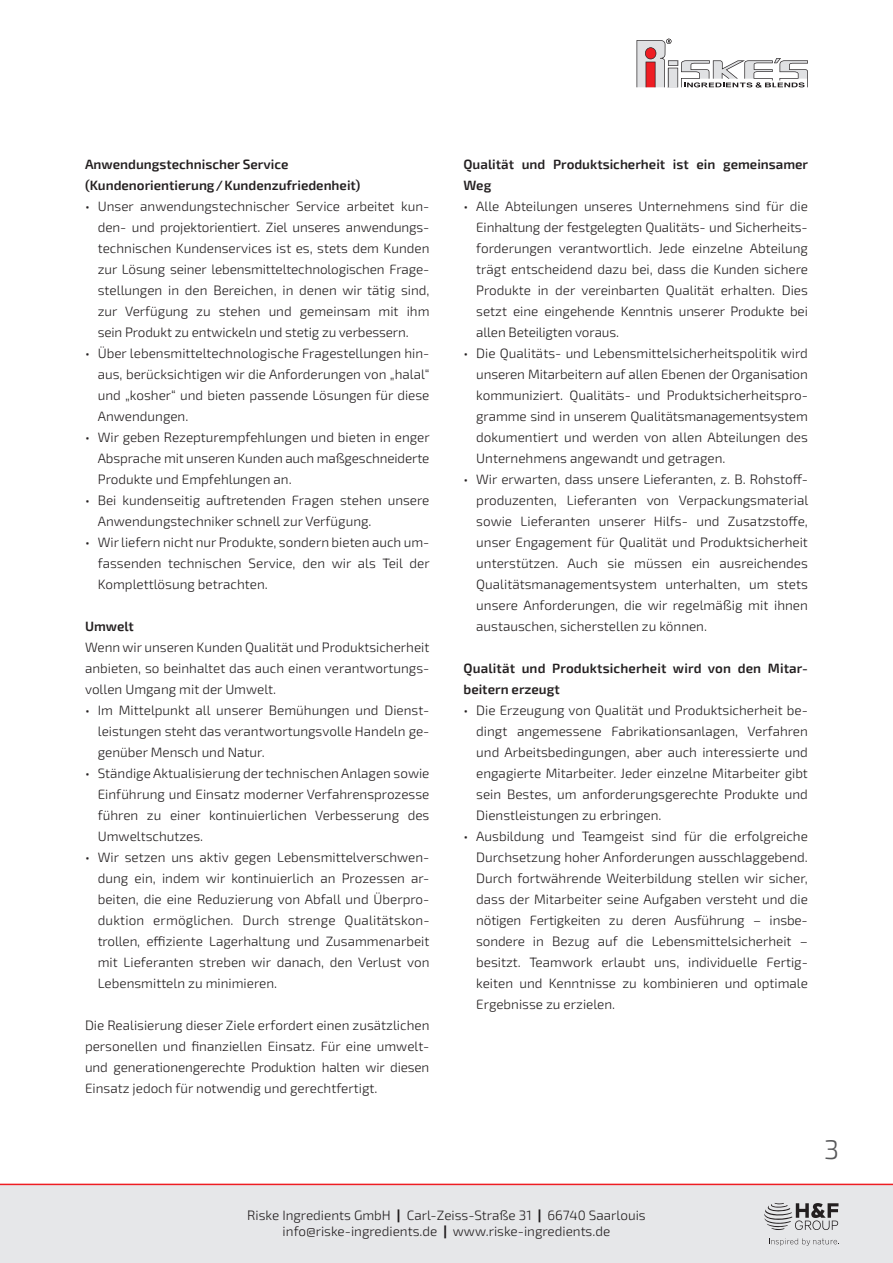
<style>
.page{position:relative;width:893px;height:1263px;background:#fff}
.page>*{position:absolute;margin:0;border:0;box-sizing:border-box;transform-origin:0 0}
.t1{font:27px "Exo 2";color:#57585a}
.Adresse{font:13.5px/21px "Exo 2";color:#231f20;text-align:justify}
.t2{font:600 13.5px/21px "Exo 2";color:#231f20}
.s1{font-weight:800}
</style>
<div class="page">
<div style="left:0;top:1184px;width:893px;height:79px;background:#e6e7e9"></div>
<svg style="left:637px;top:39px;width:171px;height:49px"></svg>
<svg style="left:769px;top:1238px;width:70px;height:8px"></svg>
<svg style="left:764px;top:1203px;width:74px;height:27px;background:#abaaac"></svg>
<p class="t2" style="left:85px;top:154px;width:205px">Anwendungstechnischer Service</p>
<p class="t2" style="left:85px;top:175px;width:277px">(Kundenorientierung/Kundenzufriedenheit)</p>
<p class="Adresse" style="left:98px;top:195px;width:333px;text-indent:-13px">• Unser anwendungstechnischer Service arbeitet kun&shy;den- und projektorientiert. Ziel unseres anwendungs&shy;technischen Kundenservices ist es, stets dem Kunden zur Lösung seiner lebensmitteltechnologischen Frage&shy;stellungen in den Bereichen, in denen wir tätig sind, zur Verfügung zu stehen und gemeinsam mit ihm sein Produkt zu entwickeln und stetig zu verbessern.</p>
<p class="Adresse" style="left:98px;top:342px;width:333px;text-indent:-13px">• Über lebensmitteltechnologische Fragestellungen hin&shy;aus, berücksichtigen wir die Anforderungen von „halal“ und „kosher“ und bieten passende Lösungen für diese Anwendungen.</p>
<p class="Adresse" style="left:98px;top:426px;width:333px;text-indent:-13px">• Wir geben Rezepturempfehlungen und bieten in enger Absprache mit unseren Kunden auch maßgeschneiderte Produkte und Empfehlungen an.</p>
<p class="Adresse" style="left:98px;top:489px;width:333px;text-indent:-13px">• Bei kundenseitig auftretenden Fragen stehen unsere<br>Anwendungstechniker schnell zur Verfügung.</p>
<p class="Adresse" style="left:98px;top:531px;width:333px;text-indent:-13px">• Wir liefern nicht nur Produkte, sondern bieten auch um&shy;fassenden technischen Service, den wir als Teil der Komplettlösung betrachten.</p>
<p class="t2" style="left:85px;top:616px;width:50px">Umwelt</p>
<p class="Adresse" style="left:85px;top:636px;width:346px">Wenn wir unseren Kunden Qualität und Produktsicherheit anbieten, so beinhaltet das auch einen verantwortungs&shy;vollen Umgang mit der Umwelt.</p>
<p class="Adresse" style="left:98px;top:699px;width:333px;text-indent:-13px">• Im Mittelpunkt all unserer Bemühungen und Dienst&shy;leistungen steht das verantwortungsvolle Handeln ge&shy;genüber Mensch und Natur.</p>
<p class="Adresse" style="left:98px;top:762px;width:333px;text-indent:-13px">• Ständige Aktualisierung der technischen Anlagen sowie Einführung und Einsatz moderner Verfahrensprozesse führen zu einer kontinuierlichen Verbesserung des Umweltschutzes.</p>
<p class="Adresse" style="left:98px;top:846px;width:333px;text-indent:-13px">• Wir setzen uns aktiv gegen Lebensmittelverschwen&shy;dung ein, indem wir kontinuierlich an Prozessen ar&shy;beiten, die eine Reduzierung von Abfall und Überpro&shy;duktion ermöglichen. Durch strenge Qualitätskon&shy;trollen, effiziente Lagerhaltung und Zusammenarbeit mit Lieferanten streben wir danach, den Verlust von Lebensmitteln zu minimieren.</p>
<p class="Adresse" style="left:85px;top:1014px;width:346px">Die Realisierung dieser Ziele erfordert einen zusätzlichen personellen und finanziellen Einsatz. Für eine umwelt&shy;und generationengerechte Produktion halten wir diesen Einsatz jedoch für notwendig und gerechtfertigt.</p>
<p class="t2" style="left:463px;top:154px;width:346px">Qualität und Produktsicherheit ist ein gemeinsamer<br>Weg</p>
<p class="Adresse" style="left:476px;top:195px;width:333px;text-indent:-13px">• Alle Abteilungen unseres Unternehmens sind für die Einhaltung der festgelegten Qualitäts- und Sicherheits&shy;forderungen verantwortlich. Jede einzelne Abteilung trägt entscheidend dazu bei, dass die Kunden sichere Produkte in der vereinbarten Qualität erhalten. Dies setzt eine eingehende Kenntnis unserer Produkte bei allen Beteiligten voraus.</p>
<p class="Adresse" style="left:476px;top:342px;width:333px;text-indent:-13px">• Die Qualitäts- und Lebensmittelsicherheitspolitik wird unseren Mitarbeitern auf allen Ebenen der Organisation kommuniziert. Qualitäts- und Produktsicherheitspro&shy;gramme sind in unserem Qualitätsmanagementsystem dokumentiert und werden von allen Abteilungen des Unternehmens angewandt und getragen.</p>
<p class="Adresse" style="left:476px;top:468px;width:334px;text-indent:-13px">• Wir erwarten, dass unsere Lieferanten, z. B. Rohstoff&shy;produzenten, Lieferanten von Verpackungsmaterial sowie Lieferanten unserer Hilfs- und Zusatzstoffe, unser Engagement für Qualität und Produktsicherheit unterstützen. Auch sie müssen ein ausreichendes Qualitätsmanagementsystem unterhalten, um stets unsere Anforderungen, die wir regelmäßig mit ihnen austauschen, sicherstellen zu können.</p>
<p class="t2" style="left:463px;top:658px;width:346px">Qualität und Produktsicherheit wird von den Mitar&shy;beitern erzeugt</p>
<p class="Adresse" style="left:476px;top:699px;width:333px;text-indent:-13px">• Die Erzeugung von Qualität und Produktsicherheit be&shy;dingt angemessene Fabrikationsanlagen, Verfahren und Arbeitsbedingungen, aber auch interessierte und engagierte Mitarbeiter. Jeder einzelne Mitarbeiter gibt sein Bestes, um anforderungsgerechte Produkte und Dienstleistungen zu erbringen.</p>
<p class="Adresse" style="left:476px;top:825px;width:333px;text-indent:-13px">• Ausbildung und Teamgeist sind für die erfolgreiche Durchsetzung hoher Anforderungen ausschlaggebend.<br>Durch fortwährende Weiterbildung stellen wir sicher, dass der Mitarbeiter seine Aufgaben versteht und die nötigen Fertigkeiten zu deren Ausführung – insbe&shy;sondere in Bezug auf die Lebensmittelsicherheit – besitzt. Teamwork erlaubt uns, individuelle Fertig&shy;keiten und Kenntnisse zu kombinieren und optimale Ergebnisse zu erzielen.</p>
<h1 class="t1" style="left:824px;top:1130px;width:16px">3</h1>
<p class="Adresse" style="left:247px;top:1204px;width:400px">Riske Ingredients GmbH <span class="s1">|</span> Carl-Zeiss-Straße 31 <span class="s1">|</span> 66740 Saarlouis</p>
<p class="Adresse" style="left:283px;top:1220px;width:329px">info@riske-ingredients.de <span class="s1">|</span> www.riske-ingredients.de</p>
</div>
